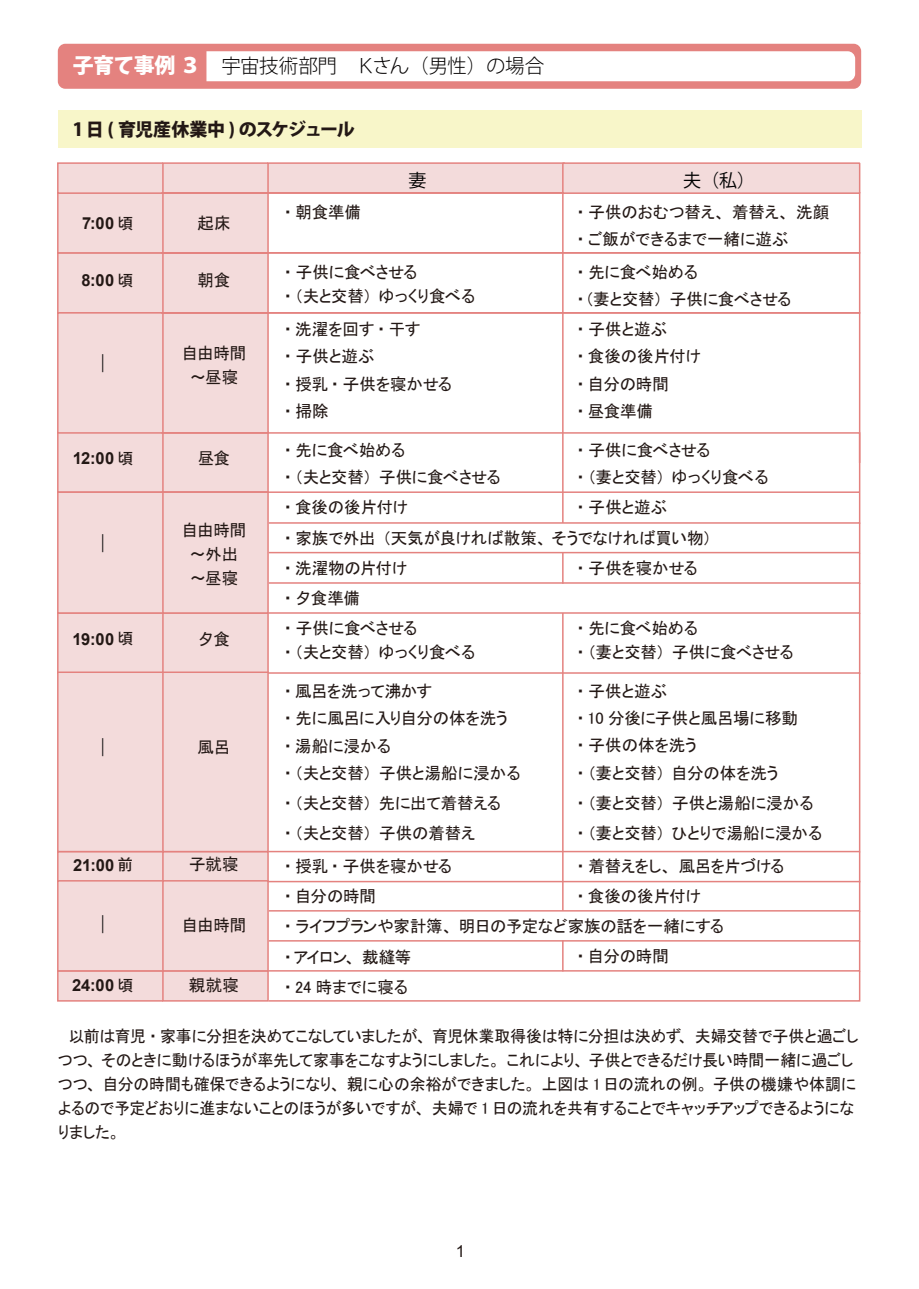
<style>
.page{position:relative;width:919px;height:1289px;background:#fff}
.page>*{position:absolute;margin:0;border:0;box-sizing:border-box;transform-origin:0 0}
.t1{font:800 21px "Koz Go Pr 6 N";letter-spacing:-.03em;color:#fff}
.t2{font:300 19.5px "Koz Go Pr 6 N";letter-spacing:-.025em;color:#030000}
.t3{font:800 18px "Koz Go Pr 6 N";letter-spacing:-.055em;color:#231815}
.t4{font:18px "Koz Go Pr 6 N";color:#000}
.t5{font:800 18px "Koz Go Pr 6 N";color:#000}
.t6{font:16.65px/27.2px "MS P Gothic";letter-spacing:-.015em;color:#231815}
.t7{font:700 16.65px "Arial";letter-spacing:.01em;color:#231815}
.t8{font:16.65px "MS P Gothic";letter-spacing:-.02em;color:#221714}
.t9{font:16.5px/24px "MS P Gothic";letter-spacing:-.01em;color:#231815;scale:.96 1}
.t10{font:16.5px "Arial";color:#231815}
.s1{font-family:"Koz Go Pro";font-weight:500;font-size:15px}
</style>
<div class="page">
<div style="left:57px;top:431px;width:107px;height:62px;background:#f3dbdb;border:2px solid #e4827f"></div>
<div style="left:57px;top:252px;width:107px;height:62px;background:#f3dbdb;border:2px solid #e4827f"></div>
<div style="left:57px;top:312px;width:107px;height:122px;background:#f3dbdb;border:2px solid #e4827f"></div>
<div style="left:57px;top:851px;width:107px;height:31px;background:#f3dbdb;border:2px solid #e4827f"></div>
<div style="left:162px;top:851px;width:107px;height:31px;background:#f3dbdb;border:2px solid #e4827f"></div>
<div style="left:57px;top:970px;width:107px;height:31px;background:#f3dbdb;border:2px solid #e4827f"></div>
<div style="left:162px;top:970px;width:107px;height:31px;background:#f3dbdb;border:2px solid #e4827f"></div>
<div style="left:162px;top:252px;width:107px;height:62px;background:#f3dbdb;border:2px solid #e4827f"></div>
<div style="left:57px;top:192px;width:107px;height:62px;background:#f3dbdb;border:2px solid #e4827f"></div>
<div style="left:162px;top:192px;width:107px;height:62px;background:#f3dbdb;border:2px solid #e4827f"></div>
<div style="left:57px;top:612px;width:107px;height:62px;background:#f3dbdb;border:2px solid #e4827f"></div>
<div style="left:57px;top:880px;width:107px;height:91px;background:#f3dbdb;border:2px solid #e4827f"></div>
<div style="left:162px;top:880px;width:107px;height:91px;background:#f3dbdb;border:2px solid #e4827f"></div>
<div style="left:58px;top:44px;width:802px;height:45px;background:#e4827f;border-radius:8px"></div>
<div style="left:58px;top:110px;width:802px;height:38px;background:#f8f6c9"></div>
<div style="left:57px;top:162px;width:107px;height:32px;background:#f3dbdb;border:2px solid #e4827f"></div>
<div style="left:162px;top:162px;width:107px;height:32px;background:#f3dbdb;border:2px solid #e4827f"></div>
<div style="left:267px;top:162px;width:298px;height:32px;background:#f3dbdb;border:2px solid #e4827f"></div>
<div style="left:160px;top:192px;width:699px;height:62px;border:2px solid #e4827f"></div>
<div style="left:160px;top:252px;width:699px;height:62px;border:2px solid #e4827f"></div>
<svg style="left:160px;top:311px;width:700px;height:120px"></svg>
<svg style="left:267px;top:853px;width:593px;height:149px"></svg>
<svg style="left:267px;top:674px;width:593px;height:179px"></svg>
<svg style="left:160px;top:431px;width:700px;height:243px"></svg>
<div style="left:561px;top:162px;width:298px;height:32px;background:#f3dbdb;border:2px solid #e4827f"></div>
<div style="left:57px;top:671px;width:107px;height:181px;background:#f3dbdb;border:2px solid #e4827f"></div>
<div style="left:162px;top:671px;width:107px;height:181px;background:#f3dbdb;border:2px solid #e4827f"></div>
<div style="left:57px;top:491px;width:107px;height:123px;background:#f3dbdb;border:2px solid #e4827f"></div>
<div style="left:162px;top:491px;width:107px;height:123px;background:#f3dbdb;border:2px solid #e4827f"></div>
<hr style="left:561px;top:193px;width:2px;height:330px;background:#e4827f">
<hr style="left:561px;top:613px;width:2px;height:298px;background:#e4827f">
<hr style="left:561px;top:552px;width:2px;height:32px;background:#e4827f">
<hr style="left:561px;top:940px;width:2px;height:31px;background:#e4827f">
<div style="left:206px;top:51px;width:648px;height:30px;background:#fff"></div>
<p class="t1" style="left:73px;top:54px;width:129px">子育て事例 ３</p>
<p class="t2" style="left:221px;top:55px;width:324px">宇宙技術部門　Ｋさん（男性）の場合</p>
<p class="t3" style="left:73px;top:119px;width:283px">1 日 ( 育児産休業中 ) のスケジュール</p>
<p class="t4" style="left:408px;top:170px;width:19px">妻</p>
<p class="t4" style="left:683px;top:170px;width:73px">夫（私）</p>
<p class="t7" style="left:82px;top:212px;width:52px">7:00 <span class="s1">頃</span></p>
<p class="t7" style="left:81px;top:269px;width:53px">8:00 <span class="s1">頃</span></p>
<p class="t5" style="left:94px;top:353px;width:19px">｜</p>
<p class="t7" style="left:73px;top:447px;width:62px">12:00 <span class="s1">頃</span></p>
<p class="t5" style="left:94px;top:533px;width:19px">｜</p>
<p class="t7" style="left:73px;top:627px;width:62px">19:00 <span class="s1">頃</span></p>
<p class="t5" style="left:94px;top:737px;width:19px">｜</p>
<p class="t7" style="left:73px;top:853px;width:61px">21:00 <span class="s1">前</span></p>
<p class="t5" style="left:94px;top:914px;width:19px">｜</p>
<p class="t7" style="left:72px;top:974px;width:62px">24:00 <span class="s1">頃</span></p>
<p class="t6" style="left:197px;top:209px;width:35px">起床</p>
<p class="t6" style="left:197px;top:266px;width:34px">朝食</p>
<p class="t6" style="left:181px;top:340px;width:66px;line-height:24.2px;text-align:center">自由時間～昼寝</p>
<p class="t6" style="left:198px;top:444px;width:34px">昼食</p>
<p class="t6" style="left:181px;top:518px;width:66px;line-height:24.2px;text-align:center">自由時間～外出～昼寝</p>
<p class="t6" style="left:198px;top:625px;width:34px">夕食</p>
<p class="t6" style="left:197px;top:733px;width:34px">風呂</p>
<p class="t6" style="left:189px;top:850px;width:51px">子就寝</p>
<p class="t6" style="left:181px;top:911px;width:66px">自由時間</p>
<p class="t6" style="left:189px;top:971px;width:52px">親就寝</p>
<p class="t6" style="left:576px;top:198px;width:254px">・子供のおむつ替え、着替え、洗顔・ご飯ができるまで一緒に遊ぶ</p>
<p class="t6" style="left:576px;top:258px;width:216px">・先に食べ始める<br>・（妻と交替）子供に食べさせる</p>
<p class="t6" style="left:576px;top:316px;width:126px">・子供と遊ぶ<br>・食後の後片付け・自分の時間<br>・昼食準備</p>
<p class="t6" style="left:576px;top:436px;width:193px">・子供に食べさせる<br>・（妻と交替）ゆっくり食べる</p>
<p class="t6" style="left:576px;top:493px;width:92px">・子供と遊ぶ</p>
<p class="t6" style="left:283px;top:198px;width:79px">・朝食準備</p>
<p class="t6" style="left:283px;top:260px;width:193px;line-height:24.2px">・子供に食べさせる<br>・（夫と交替）ゆっくり食べる</p>
<p class="t6" style="left:283px;top:316px;width:170px">・洗濯を回す・干す<br>・子供と遊ぶ<br>・授乳・子供を寝かせる・掃除</p>
<p class="t6" style="left:283px;top:436px;width:218px">・先に食べ始める<br>・（夫と交替）子供に食べさせる</p>
<p class="t6" style="left:283px;top:492px;width:429px;line-height:30.2px">・食後の後片付け<br>・家族で外出（天気が良ければ散策、そうでなければ買い物）・洗濯物の片付け<br>・夕食準備<br>・子供に食べさせる</p>
<p class="t8" style="left:283px;top:644px;width:193px">・（夫と交替）ゆっくり食べる</p>
<p class="t6" style="left:283px;top:677px;width:238px">・風呂を洗って沸かす<br>・先に風呂に入り自分の体を洗う<br>・湯船に浸かる<br>・（夫と交替）子供と湯船に浸かる</p>
<p class="t6" style="left:283px;top:787px;width:219px;line-height:30.2px">・（夫と交替）先に出て着替える・（夫と交替）子供の着替え</p>
<p class="t6" style="left:283px;top:851px;width:441px;line-height:30.2px">・授乳・子供を寝かせる<br>・自分の時間<br>・ライフプランや家計簿、明日の予定など家族の話を一緒にする・アイロン、裁縫等<br>・ 24 時までに寝る</p>
<p class="t6" style="left:576px;top:554px;width:123px">・子供を寝かせる</p>
<p class="t6" style="left:576px;top:615px;width:218px;line-height:24.2px">・先に食べ始める<br>・（妻と交替）子供に食べさせる</p>
<p class="t6" style="left:576px;top:677px;width:223px">・子供と遊ぶ<br>・ 10 分後に子供と風呂場に移動・子供の体を洗う<br>・（妻と交替）自分の体を洗う</p>
<p class="t6" style="left:576px;top:787px;width:247px;line-height:30.2px">・（妻と交替）子供と湯船に浸かる・（妻と交替）ひとりで湯船に浸かる</p>
<p class="t6" style="left:576px;top:851px;width:209px;line-height:30.2px">・着替えをし、風呂を片づける・食後の後片付け</p>
<p class="t6" style="left:576px;top:942px;width:94px">・自分の時間</p>
<p class="t9" style="left:58px;top:1024px;width:835px">　以前は育児・家事に分担を決めてこなしていましたが、育児休業取得後は特に分担は決めず、夫婦交替で子供と過ごしつつ、そのときに動けるほうが率先して家事をこなすようにしました。これにより、子供とできるだけ長い時間一緒に過ごしつつ、自分の時間も確保できるようになり、親に心の余裕ができました。上図は 1 日の流れの例。子供の機嫌や体調によるので予定どおりに進まないことのほうが多いですが、夫婦で 1 日の流れを共有することでキャッチアップできるようになりました。</p>
<p class="t10" style="left:455px;top:1240px;width:11px">1</p>
</div>
